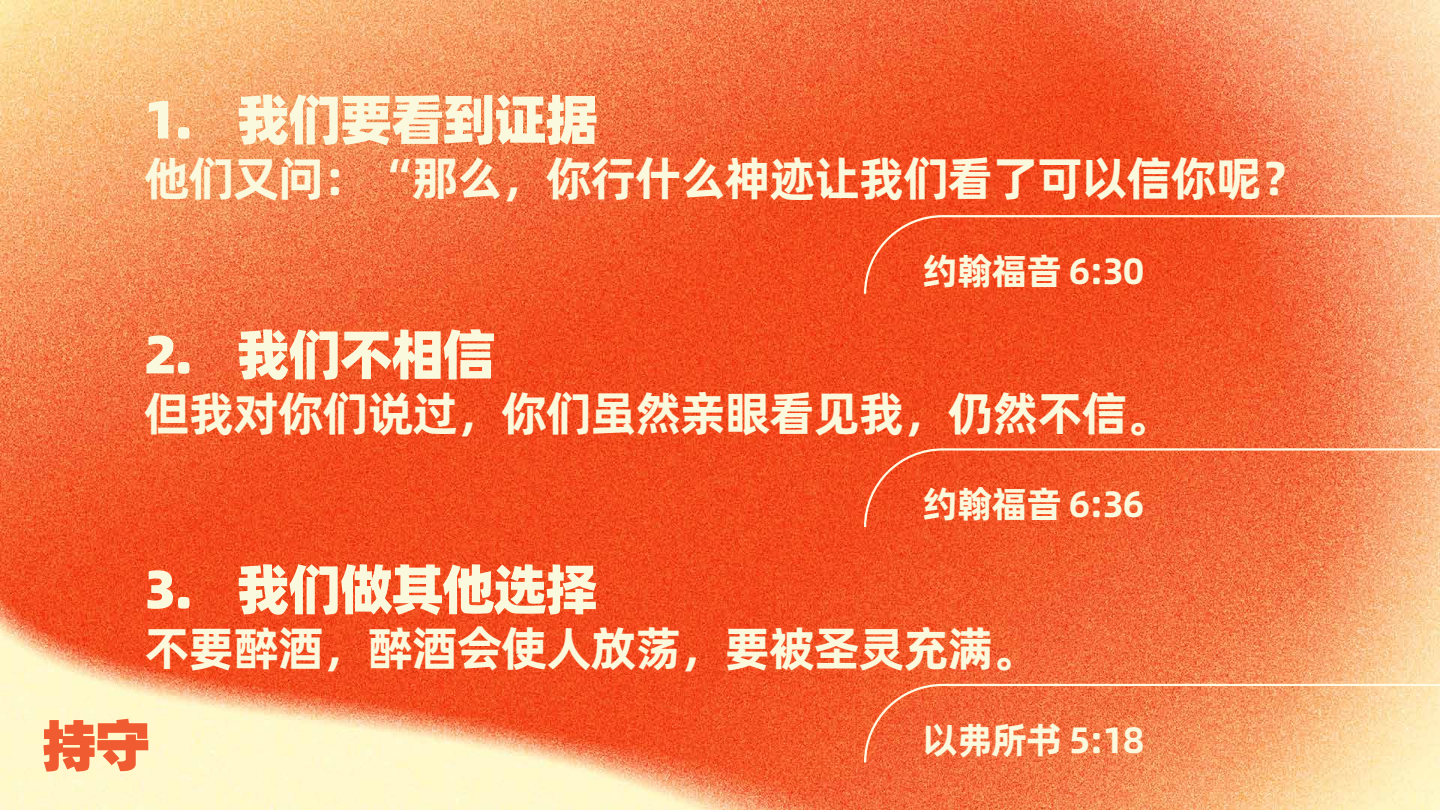
<style>
.page{position:relative;width:1440px;height:810px;background:#fff}
.page>*{position:absolute;margin:0;border:0;box-sizing:border-box;transform-origin:0 0}
.t1{font:800 54px "Alibaba Pu Hui Ti";letter-spacing:-.04em;color:#fbf9dd}
.t2{font:700 47.25px "Alibaba Pu Hui Ti";letter-spacing:-.04em;color:#fbf9dd}
.t3{font:700 36.75px "Alibaba Pu Hui Ti";letter-spacing:-.04em;color:#fbf9dd}
</style>
<div class="page">
<img style="left:0;top:0;width:1440px;height:810px">
<svg style="left:863px;top:214px;width:577px;height:82px;background:#f36337"></svg>
<svg style="left:863px;top:447px;width:577px;height:82px;background:#f36a3c"></svg>
<svg style="left:863px;top:683px;width:577px;height:82px;background:#f49360"></svg>
<svg style="left:43px;top:719px;width:105px;height:53px;background:#f69469"></svg>
<p class="t1" style="left:144px;top:75px;width:456px">1. 我们要看到证据</p>
<p class="t2" style="left:144px;top:141px;width:1164px">他们又问：“那么，你行什么神迹让我们看了可以信你呢？</p>
<p class="t3" style="left:922px;top:242px;width:224px">约翰福音 6:30</p>
<p class="t1" style="left:144px;top:310px;width:353px">2. 我们不相信</p>
<p class="t2" style="left:144px;top:376px;width:1030px">但我对你们说过，你们虽然亲眼看见我，仍然不信。</p>
<p class="t3" style="left:922px;top:475px;width:224px">约翰福音 6:36</p>
<p class="t1" style="left:144px;top:545px;width:456px">3. 我们做其他选择</p>
<p class="t2" style="left:144px;top:611px;width:896px">不要醉酒，醉酒会使人放荡，要被圣灵充满。</p>
<p class="t3" style="left:922px;top:711px;width:224px">以弗所书 5:18</p>
</div>
